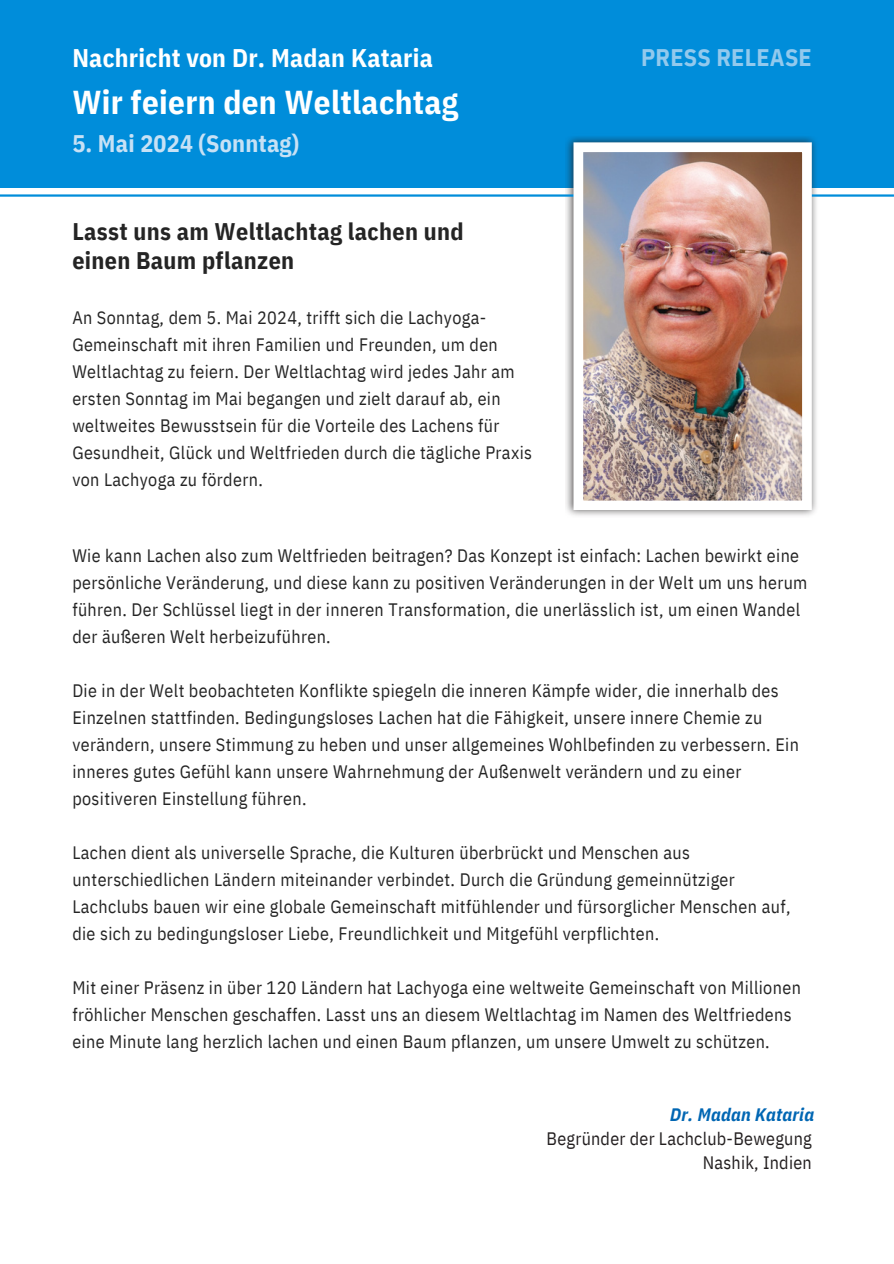
<style>
.page{position:relative;width:894px;height:1264px;background:#fff}
.page>*{position:absolute;margin:0;border:0;box-sizing:border-box;transform-origin:0 0}
.t1{font:700 33px "IBM Plex Sans Cond";letter-spacing:.01em;color:#fff}
.t2{font:700 25.5px "IBM Plex Sans Cond";letter-spacing:.01em;color:#fff}
.t3{font:700 24px/29.2px "IBM Plex Sans Cond";letter-spacing:.015em;color:#242424}
.t4{font:700 24px "IBM Plex Sans Cond";letter-spacing:.01em;color:#c7e1f5}
.t5{font:700 24px "IBM Plex Sans Cond";letter-spacing:.01em;color:#92c9ed}
.t6{font:18px/27px "IBM Plex Sans Cond";letter-spacing:.02em;color:#242424}
.t7{font:18px "IBM Plex Sans Cond";letter-spacing:.015em;color:#231f20}
.t8{font:italic 700 18px "IBM Plex Sans Cond";letter-spacing:.015em;color:#0066b3}
</style>
<div class="page">
<div style="left:0;top:0;width:893px;height:187px;background:#008dda"></div>
<img style="left:566px;top:136px;width:253px;height:380px">
<hr style="left:0;top:194px;width:893px;height:3px;background:#008dda">
<img style="left:573px;top:142px;width:238px;height:368px">
<p class="t2" style="left:72px;top:41px;width:362px">Nachricht von Dr. Madan Kataria</p>
<h3 class="t1" style="left:72px;top:80px;width:387px">Wir feiern den Weltlachtag</h3>
<p class="t4" style="left:72px;top:127px;width:228px">5. Mai 2024 (Sonntag)</p>
<p class="t3" style="left:72px;top:216px;width:392px">Lasst uns am Weltlachtag lachen und einen Baum pflanzen</p>
<h3 class="t6" style="left:72px;top:304px;width:461px">An Sonntag, dem 5. Mai 2024, trifft sich die Lachyoga-Gemeinschaft mit ihren Familien und Freunden, um den Weltlachtag zu feiern. Der Weltlachtag wird jedes Jahr am ersten Sonntag im Mai begangen und zielt darauf ab, ein weltweites Bewusstsein für die Vorteile des Lachens für Gesundheit, Glück und Weltfrieden durch die tägliche Praxis von Lachyoga zu fördern.</h3>
<p class="t5" style="left:641px;top:42px;width:172px">PRESS RELEASE</p>
<p class="t6" style="left:72px;top:541px;width:736px">Wie kann Lachen also zum Weltfrieden beitragen? Das Konzept ist einfach: Lachen bewirkt eine persönliche Veränderung, und diese kann zu positiven Veränderungen in der Welt um uns herum führen. Der Schlüssel liegt in der inneren Transformation, die unerlässlich ist, um einen Wandel der äußeren Welt herbeizuführen.</p>
<p class="t6" style="left:72px;top:676px;width:727px">Die in der Welt beobachteten Konflikte spiegeln die inneren Kämpfe wider, die innerhalb des Einzelnen stattfinden. Bedingungsloses Lachen hat die Fähigkeit, unsere innere Chemie zu verändern, unsere Stimmung zu heben und unser allgemeines Wohlbefinden zu verbessern. Ein inneres gutes Gefühl kann unsere Wahrnehmung der Außenwelt verändern und zu einer positiveren Einstellung führen.</p>
<h4 class="t6" style="left:72px;top:838px;width:719px">Lachen dient als universelle Sprache, die Kulturen überbrückt und Menschen aus unterschiedlichen Ländern miteinander verbindet. Durch die Gründung gemeinnütziger Lachclubs bauen wir eine globale Gemeinschaft mitfühlender und fürsorglicher Menschen auf, die sich zu bedingungsloser Liebe, Freundlichkeit und Mitgefühl verpflichten.</h4>
<p class="t6" style="left:72px;top:973px;width:729px">Mit einer Präsenz in über 120 Ländern hat Lachyoga eine weltweite Gemeinschaft von Millionen fröhlicher Menschen geschaffen. Lasst uns an diesem Weltlachtag im Namen des Weltfriedens eine Minute lang herzlich lachen und einen Baum pflanzen, um unsere Umwelt zu schützen.</p>
<p class="t8" style="left:669px;top:1102px;width:146px">Dr. Madan Kataria</p>
<h2 class="t7" style="left:546px;top:1126px;width:267px">Begründer der Lachclub-Bewegung</h2>
<h1 class="t7" style="left:702px;top:1150px;width:110px">Nashik, Indien</h1>
</div>
